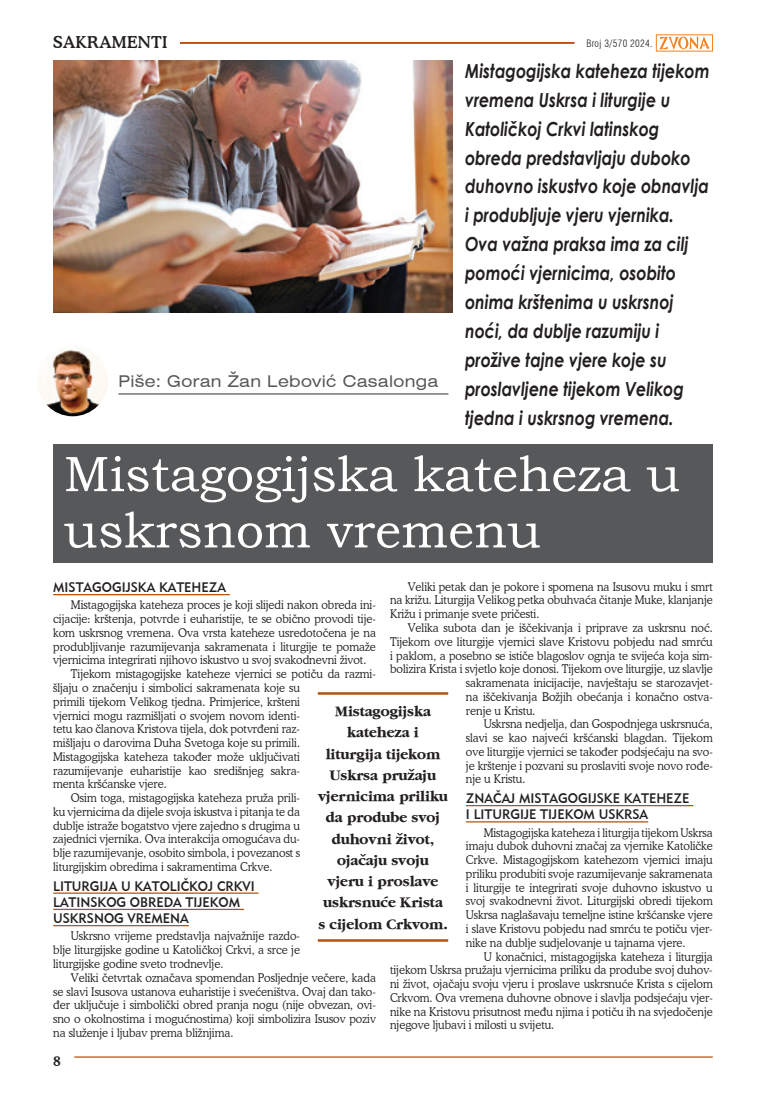
<style>
.page{position:relative;width:766px;height:1099px;background:#fff}
.page>*{position:absolute;margin:0;border:0;box-sizing:border-box;transform-origin:0 0}
.t1{font:50px/56.2px "Bookman Old Style";color:#fff}
.t2{font:italic 700 19.38px/28.9px "Century Gothic";color:#231f20;scale:.82 1}
.t3{font:expanded 16.25px "Swiss 721 BT";letter-spacing:.02em;color:#57585a}
.t4{font:500 16.25px "Cooper BT";letter-spacing:.02em;color:#231f20}
.t5{font:15px/21.2px "Gatineau NT Bold";color:#231f20;text-align:center}
.t6{font:13.75px "Geometric 415 BT Medium A";color:#231f20;scale:.95 1}
.t7{font:500 13.75px "Cooper BT";color:#231f20}
.t8{font:300 11.88px/13.8px "Cooper BT";color:#231f20;text-align:justify;scale:.95 1}
.t9{font:300 condensed 10px "Swiss 721 BT";letter-spacing:.03em;color:#231f20}
</style>
<div class="page">
<hr style="left:53px;top:42px;width:521px;height:2px;background:#b45212">
<hr style="left:74px;top:1056px;width:638px;height:1px;background:#b45212">
<svg style="left:659px;top:37px;width:50px;height:12px"></svg>
<div style="left:53px;top:31px;width:127px;height:21px;background:#fff"></div>
<hr style="left:53px;top:594px;width:177px;height:1px;background:#b45212">
<hr style="left:53px;top:892px;width:205px;height:1px;background:#b45212">
<hr style="left:53px;top:908px;width:191px;height:2px;background:#b45212">
<hr style="left:53px;top:925px;width:136px;height:1px;background:#b45212">
<hr style="left:466px;top:805px;width:227px;height:1px;background:#b45212">
<hr style="left:466px;top:821px;width:182px;height:1px;background:#b45212">
<div style="left:53px;top:444px;width:659px;height:118px;background:#57585a"></div>
<hr style="left:118px;top:393px;width:330px;height:1px;background:#57585a">
<img style="left:37px;top:345px;width:71px;height:71px;border-radius:35px">
<hr style="left:318px;top:692px;width:130px;height:2px;background:#b45212">
<hr style="left:318px;top:939px;width:130px;height:2px;background:#b45212">
<img style="left:53px;top:60px;width:399px;height:253px">
<h3 class="t4" style="left:53px;top:32px;width:116px">SAKRAMENTI</h3>
<h3 class="t3" style="left:118px;top:371px;width:321px">Piše: Goran Žan Lebović Casalonga</h3>
<p class="t9" style="left:586px;top:37px;width:68px">Broj 3/570 2024.</p>
<p class="t2" style="left:465px;top:55px;width:299px">Mistagogijska kateheza tijekom vremena Uskrsa i liturgije u<br>Katoličkoj Crkvi latinskog obreda predstavljaju duboko duhovno iskustvo koje obnavlja i produbljuje vjeru vjernika.<br>Ova važna praksa ima za cilj pomoći vjernicima, osobito onima krštenima u uskrsnoj noći, da dublje razumiju i prožive tajne vjere koje su proslavljene tijekom Velikog tjedna i uskrsnog vremena.</p>
<h1 class="t1" style="left:64px;top:446px;width:618px">Mistagogijska kateheza u uskrsnom vremenu</h1>
<p class="t8" style="left:390px;top:579px;width:341px;text-indent:18px">Veliki petak dan je pokore i spomena na Isusovu muku i smrt na križu. Liturgija Velikog petka obuhvaća čitanje Muke, klanjanje Križu i primanje svete pričesti.</p>
<p class="t8" style="left:407px;top:620px;width:322px">Velika subota dan je iščekivanja i priprave za uskrsnu noć.</p>
<p class="t8" style="left:390px;top:634px;width:341px">Tijekom ove liturgije vjernici slave Kristovu pobjedu nad smrću</p>
<p class="t8" style="left:390px;top:648px;width:341px">i paklom, a posebno se ističe blagoslov ognja te svijeća koja sim-</p>
<p class="t8" style="left:390px;top:662px;width:341px">bolizira Krista i svjetlo koje donosi. Tijekom ove liturgije, uz slavlje</p>
<p class="t8" style="left:466px;top:675px;width:261px">sakramenata inicijacije, navještaju se starozavjet-</p>
<p class="t8" style="left:466px;top:689px;width:261px">na iščekivanja Božjih obećanja i konačno ostva-</p>
<p class="t8" style="left:466px;top:703px;width:75px">renje u Kristu.</p>
<p class="t8" style="left:483px;top:717px;width:242px">Uskrsna nedjelja, dan Gospodnjega uskrsnuća,</p>
<p class="t8" style="left:466px;top:730px;width:261px">slavi se kao najveći kršćanski blagdan. Tijekom</p>
<p class="t8" style="left:466px;top:744px;width:261px">ove liturgije vjernici se također podsjećaju na svo-</p>
<p class="t8" style="left:466px;top:758px;width:261px">je krštenje i pozvani su proslaviti svoje novo rođe-</p>
<p class="t8" style="left:466px;top:772px;width:64px">nje u Kristu.</p>
<p class="t6" style="left:466px;top:789px;width:98px">ZNAČAJ MISTAGOGIJSKE</p>
<p class="t6" style="left:623px;top:789px;width:54px">KATEHEZE</p>
<p class="t6" style="left:466px;top:806px;width:88px">I LITURGIJE TIJEKOM</p>
<p class="t6" style="left:598px;top:806px;width:54px">USKRSA</p>
<p class="t8" style="left:466px;top:825px;width:261px;text-indent:18px">Mistagogijska kateheza i liturgija tijekom Uskrsa imaju dubok duhovni značaj za vjernike Katoličke Crkve. Mistagogijskom katehezom vjernici imaju priliku produbiti svoje razumijevanje sakramenata i liturgije te integrirati svoje duhovno iskustvo u svoj svakodnevni život. Liturgijski obredi tijekom Uskrsa naglašavaju temeljne istine kršćanske vjere i slave Kristovu pobjedu nad smrću te potiču vjer&shy;nike na dublje sudjelovanje u tajnama vjere.</p>
<p class="t8" style="left:390px;top:949px;width:341px;text-indent:93px">U konačnici, mistagogijska kateheza i liturgija tijekom Uskrsa pružaju vjernicima priliku da prodube svoj duhov&shy;ni život, ojačaju svoju vjeru i proslave uskrsnuće Krista s cijelom Crkvom. Ova vremena duhovne obnove i slavlja podsjećaju vjer&shy;nike na Kristovu prisutnost među njima i potiču ih na svjedočenje njegove ljubavi i milosti u svijetu.</p>
<p class="t6" style="left:53px;top:579px;width:121px">MISTAGOGIJSKA KATE</p>
<p class="t6" style="left:191px;top:579px;width:38px">HEZA</p>
<p class="t8" style="left:71px;top:598px;width:322px">Mistagogijska kateheza proces je koji slijedi nakon obreda ini-</p>
<p class="t8" style="left:53px;top:612px;width:341px">cijacije: krštenja, potvrde i euharistije, te se obično provodi tije-</p>
<p class="t8" style="left:53px;top:625px;width:341px">kom uskrsnog vremena. Ova vrsta kateheze usredotočena je na</p>
<p class="t8" style="left:53px;top:639px;width:341px">produbljivanje razumijevanja sakramenata i liturgije te pomaže</p>
<p class="t8" style="left:53px;top:653px;width:331px">vjernicima integrirati njihovo iskustvo u svoj svakodnevni život.</p>
<p class="t8" style="left:71px;top:667px;width:322px">Tijekom mistagogijske kateheze vjernici se potiču da razmi-</p>
<p class="t8" style="left:53px;top:680px;width:261px">šljaju o značenju i simbolici sakramenata koje su</p>
<p class="t8" style="left:53px;top:694px;width:261px">primili tijekom Velikog tjedna. Primjerice, kršteni</p>
<p class="t8" style="left:53px;top:708px;width:261px">vjernici mogu razmišljati o svojem novom identi-</p>
<p class="t8" style="left:53px;top:722px;width:261px">tetu kao članova Kristova tijela, dok potvrđeni raz-</p>
<p class="t8" style="left:53px;top:735px;width:261px">mišljaju o darovima Duha Svetoga koje su primili.</p>
<p class="t8" style="left:53px;top:749px;width:261px">Mistagogijska kateheza također može uključivati</p>
<p class="t8" style="left:53px;top:763px;width:261px">razumijevanje euharistije kao središnjeg sakra-</p>
<p class="t8" style="left:53px;top:777px;width:121px">menta kršćanske vjere.</p>
<p class="t8" style="left:71px;top:790px;width:242px">Osim toga, mistagogijska kateheza pruža prili-</p>
<p class="t8" style="left:53px;top:804px;width:261px">ku vjernicima da dijele svoja iskustva i pitanja te da</p>
<p class="t8" style="left:53px;top:818px;width:261px">dublje istraže bogatstvo vjere zajedno s drugima u</p>
<p class="t8" style="left:53px;top:832px;width:261px">zajednici vjernika. Ova interakcija omogućava du-</p>
<p class="t8" style="left:53px;top:845px;width:261px">blje razumijevanje, osobito simbola, i povezanost s</p>
<p class="t8" style="left:53px;top:859px;width:232px">liturgijskim obredima i sakramentima Crkve.</p>
<p class="t6" style="left:53px;top:877px;width:47px">LITURGIJA</p>
<p class="t6" style="left:121px;top:877px;width:81px">U KATOLI ČKOJ</p>
<p class="t6" style="left:217px;top:877px;width:39px">CRKVI</p>
<p class="t6" style="left:53px;top:893px;width:16px">LATIN</p>
<p class="t6" style="left:90px;top:893px;width:51px">SKOG OBRE</p>
<p class="t6" style="left:164px;top:893px;width:33px">DA TIJEKOM</p>
<p class="t6" style="left:53px;top:909px;width:89px">USKRSNOG VREMENA</p>
<p class="t8" style="left:53px;top:929px;width:261px;text-indent:18px">Uskrsno vrijeme predstavlja najvažnije razdo&shy;blje liturgijske godine u Katoličkoj Crkvi, a srce je liturgijske godine sveto trodnevlje.</p>
<p class="t8" style="left:53px;top:970px;width:341px;text-indent:18px">Veliki četvrtak označava spomendan Posljednje večere, kada se slavi Isusova ustanova euharistije i svećeništva. Ovaj dan tako&shy;đer uključuje i simbolički obred pranja nogu (nije obvezan, ovi&shy;sno o okolnostima i mogućnostima) koji simbolizira Isusov poziv na služenje i ljubav prema bližnjima.</p>
<p class="t5" style="left:318px;top:700px;width:131px">Mistagogijska kateheza i liturgija tijekom<br>Uskrsa pružaju vjernicima priliku da prodube svoj duhovni život, ojačaju svoju vjeru i proslave uskrsnuće Krista s cijelom Crkvom.</p>
<p class="t7" style="left:53px;top:1052px;width:9px">8</p>
</div>
